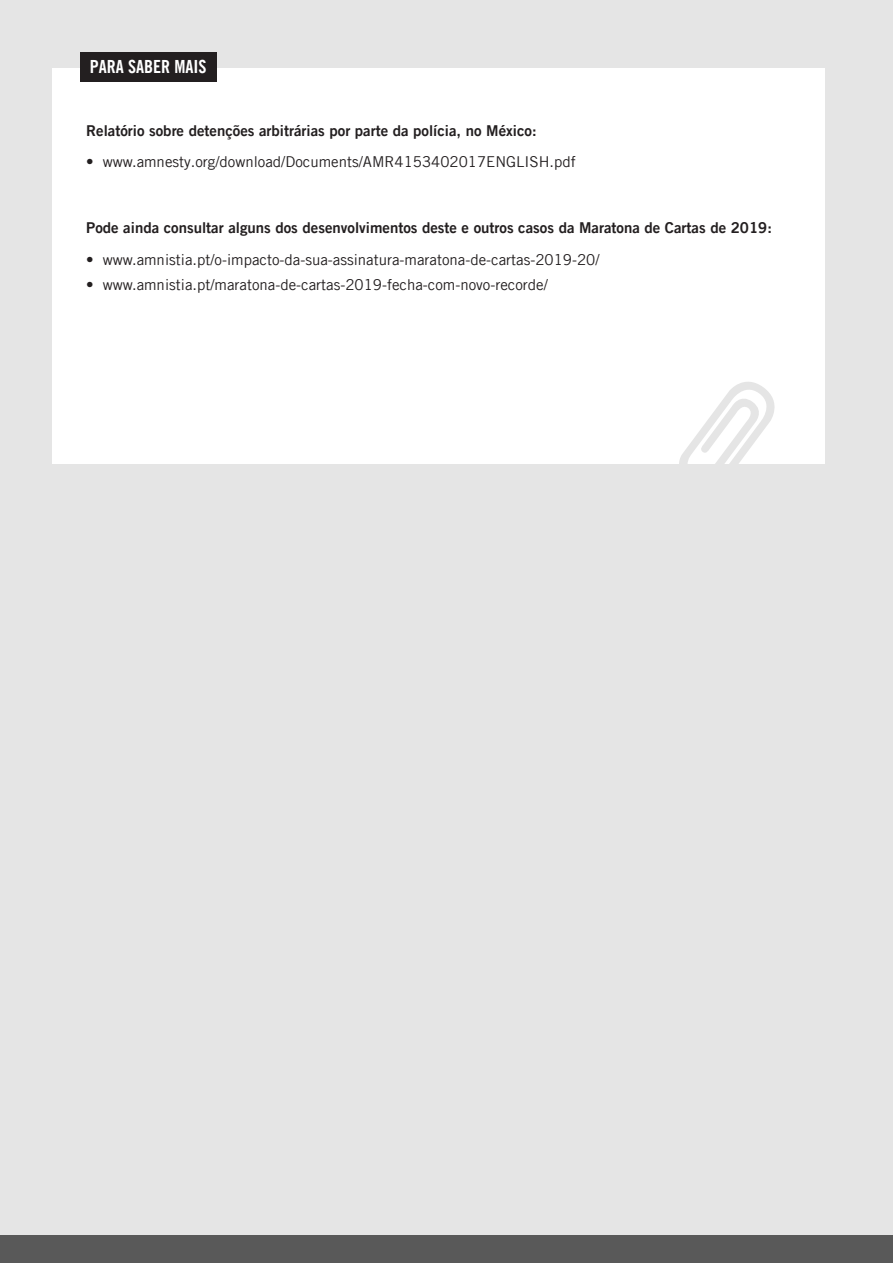
<style>
.page{position:relative;width:893px;height:1263px;background:#e5e5e5}
.page>*{position:absolute;margin:0;border:0;box-sizing:border-box;transform-origin:0 0}
.t1{font:18.15px "Amnesty Trade Gothic Bd Cn 20";color:#fff}
.t2{font:15px "Amnesty Trade Gothic";color:#231f20}
.t3{font:15px "Amnesty Trade Gothic Bd 2";color:#231f20}
</style>
<div class="page">
<div style="left:0;top:1236px;width:893px;height:27px;background:#595959"></div>
<div style="left:52px;top:69px;width:772px;height:395px;background:#fff"></div>
<svg style="left:679px;top:382px;width:96px;height:82px"></svg>
<div style="left:80px;top:52px;width:137px;height:29px;background:#231f20"></div>
<p class="t1" style="left:90px;top:56px;width:118px">PARA SABER MAIS</p>
<p class="t3" style="left:86px;top:121px;width:452px">Relatório sobre detenções arbitrárias por parte da polícia, no México:</p>
<p class="t2" style="left:86px;top:153px;width:491px">• www.amnesty.org/download/Documents/AMR4153402017ENGLISH.pdf</p>
<p class="t3" style="left:86px;top:218px;width:687px">Pode ainda consultar alguns dos desenvolvimentos deste e outros casos da Maratona de Cartas de 2019:</p>
<p class="t2" style="left:86px;top:250px;width:515px">• www.amnistia.pt/o-impacto-da-sua-assinatura-maratona-de-cartas-2019-20/</p>
<p class="t2" style="left:86px;top:276px;width:463px">• www.amnistia.pt/maratona-de-cartas-2019-fecha-com-novo-recorde/</p>
</div>
